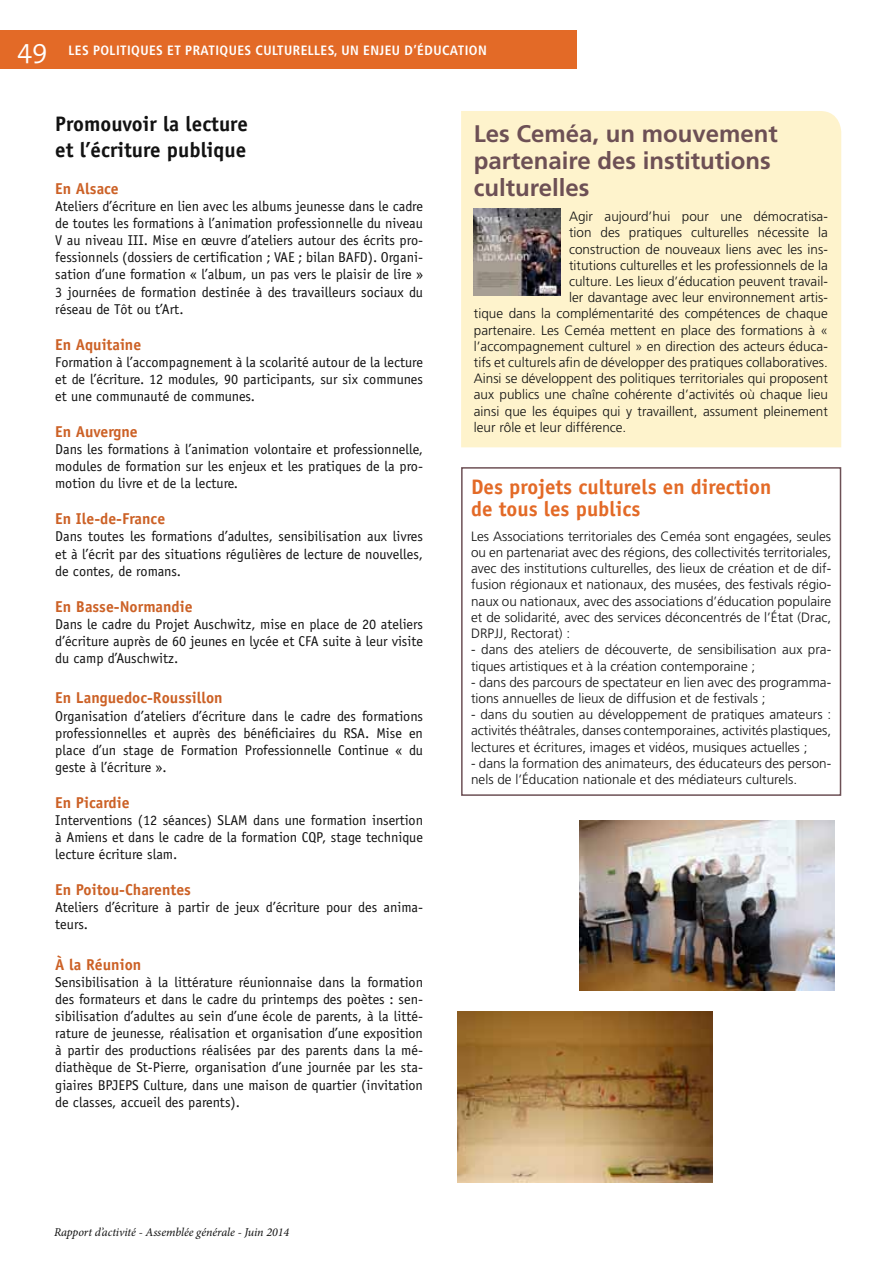
<style>
.page{position:relative;width:893px;height:1263px;background:#fff}
.page>*{position:absolute;margin:0;border:0;box-sizing:border-box;transform-origin:0 0}
.titre-encadre-fond-j{font:700 24px/27px "Frutiger";color:#6d5055}
.titre-orange-zoom{font:700 21px/22.5px "Officina Sans";color:#e36a27}
.a-puce-gros-titre-no{font:700 21px/25.2px "Officina Sans";color:#121212}
.INTER-ORANGE-TEXTE-P{font:700 15.75px "Officina Sans";color:#cc6126}
.a-texte-puce{font:14.25px/17.1px "Officina Sans";color:#121212;text-align:justify}
.texte-encadre-bleu{font:300 13.5px/16.2px "Frutiger";color:#121212}
.texte-fond-jaune{font:300 13.5px "Frutiger";color:#121212}
.t1{font:700 condensed 13.5px "Frutiger";letter-spacing:.03em;color:#fff}
.t2{font:italic 12px "Minion Pro";letter-spacing:-.005em;color:#121212}
.s1{font-family:"The Mix";font-weight:300;font-stretch:normal;font-size:27px}
</style>
<div class="page">
<div style="left:0;top:30px;width:577px;height:39px;background:#e36a27"></div>
<div style="left:461px;top:111px;width:380px;height:336px;background:#fef3cc"></div>
<div style="left:461px;top:467px;width:380px;height:329px;border:2px solid #6d5055"></div>
<img style="left:579px;top:821px;width:255px;height:170px">
<img style="left:457px;top:1012px;width:255px;height:170px">
<img style="left:474px;top:208px;width:87px;height:87px">
<p class="t1" style="left:17px;top:42px;width:471px"><span class="s1">49</span> LES POLITIQUES ET PRATIQUES CULTURELLES, UN ENJEU D’ÉDUCATION</p>
<p class="a-puce-gros-titre-no" style="left:55px;top:111px;width:194px">Promouvoir la lecture et l’écriture publique</p>
<p class="INTER-ORANGE-TEXTE-P" style="left:55px;top:179px;width:65px">En Alsace</p>
<p class="a-texte-puce" style="left:55px;top:198px;width:369px">Ateliers d’écriture en lien avec les albums jeunesse dans le cadre de toutes les formations à l’animation professionnelle du niveau V au niveau III. Mise en œuvre d’ateliers autour des écrits pro&shy;fessionnels (dossiers de certification ; VAE ; bilan BAFD). Organi&shy;sation d’une formation « l’album, un pas vers le plaisir de lire » 3 journées de formation destinée à des travailleurs sociaux du réseau de Tôt ou t’Art.</p>
<p class="INTER-ORANGE-TEXTE-P" style="left:55px;top:334px;width:88px">En Aquitaine</p>
<p class="a-texte-puce" style="left:55px;top:353px;width:369px">Formation à l’accompagnement à la scolarité autour de la lecture et de l’écriture. 12 modules, 90 participants, sur six communes et une communauté de communes.</p>
<p class="INTER-ORANGE-TEXTE-P" style="left:55px;top:422px;width:84px">En Auvergne</p>
<p class="a-texte-puce" style="left:55px;top:441px;width:369px">Dans les formations à l’animation volontaire et professionnelle, modules de formation sur les enjeux et les pratiques de la pro&shy;motion du livre et de la lecture.</p>
<p class="INTER-ORANGE-TEXTE-P" style="left:55px;top:509px;width:111px">En Ile-de-France</p>
<p class="a-texte-puce" style="left:55px;top:528px;width:369px">Dans toutes les formations d’adultes, sensibilisation aux livres et à l’écrit par des situations régulières de lecture de nouvelles, de contes, de romans.</p>
<p class="INTER-ORANGE-TEXTE-P" style="left:55px;top:596px;width:139px">En Basse-Normandie</p>
<p class="a-texte-puce" style="left:55px;top:615px;width:369px">Dans le cadre du Projet Auschwitz, mise en place de 20 ateliers d’écriture auprès de 60 jeunes en lycée et CFA suite à leur visite du camp d’Auschwitz.</p>
<p class="INTER-ORANGE-TEXTE-P" style="left:55px;top:688px;width:169px">En Languedoc-Roussillon</p>
<p class="a-texte-puce" style="left:55px;top:707px;width:369px">Organisation d’ateliers d’écriture dans le cadre des formations professionnelles et auprès des bénéficiaires du RSA. Mise en place d’un stage de Formation Professionnelle Continue « du geste à l’écriture ».</p>
<p class="INTER-ORANGE-TEXTE-P" style="left:55px;top:793px;width:76px">En Picardie</p>
<p class="a-texte-puce" style="left:55px;top:812px;width:369px">Interventions (12 séances) SLAM dans une formation insertion à Amiens et dans le cadre de la formation CQP, stage technique lecture écriture slam.</p>
<p class="INTER-ORANGE-TEXTE-P" style="left:55px;top:880px;width:137px">En Poitou-Charentes</p>
<p class="a-texte-puce" style="left:55px;top:899px;width:369px">Ateliers d’écriture à partir de jeux d’écriture pour des anima&shy;teurs.</p>
<p class="INTER-ORANGE-TEXTE-P" style="left:55px;top:955px;width:88px">À la Réunion</p>
<p class="a-texte-puce" style="left:55px;top:974px;width:369px">Sensibilisation à la littérature réunionnaise dans la formation des formateurs et dans le cadre du printemps des poètes : sen&shy;sibilisation d’adultes au sein d’une école de parents, à la litté&shy;rature de jeunesse, réalisation et organisation d’une exposition à partir des productions réalisées par des parents dans la mé&shy;diathèque de St-Pierre, organisation d’une journée par les sta&shy;giaires BPJEPS Culture, dans une maison de quartier (invitation de classes, accueil des parents).</p>
<p class="t2" style="left:54px;top:1223px;width:237px">Rapport d’activité - Assemblée générale - Juin 2014</p>
<p class="titre-encadre-fond-j" style="left:474px;top:120px;width:306px">Les Ceméa, un mouvement partenaire des institutions culturelles</p>
<p class="texte-fond-jaune" style="left:569px;top:209px;width:260px">Agir aujourd’hui pour une démocratisa-</p>
<p class="texte-fond-jaune" style="left:569px;top:225px;width:260px">tion des pratiques culturelles nécessite la</p>
<p class="texte-fond-jaune" style="left:569px;top:241px;width:260px">construction de nouveaux liens avec les ins-</p>
<p class="texte-fond-jaune" style="left:569px;top:257px;width:260px">titutions culturelles et les professionnels de la</p>
<p class="texte-fond-jaune" style="left:569px;top:274px;width:260px">culture. Les lieux d’éducation peuvent travail-</p>
<p class="texte-fond-jaune" style="left:569px;top:290px;width:260px">ler davantage avec leur environnement artis-</p>
<p class="texte-fond-jaune" style="left:474px;top:306px;width:355px">tique dans la complémentarité des compétences de chaque</p>
<p class="texte-fond-jaune" style="left:474px;top:322px;width:356px">partenaire. Les Ceméa mettent en place des formations à «</p>
<p class="texte-fond-jaune" style="left:474px;top:338px;width:356px">l’accompagnement culturel » en direction des acteurs éduca-</p>
<p class="texte-fond-jaune" style="left:474px;top:355px;width:355px">tifs et culturels afin de développer des pratiques collaboratives.</p>
<p class="texte-fond-jaune" style="left:474px;top:371px;width:356px">Ainsi se développent des politiques territoriales qui proposent</p>
<p class="texte-fond-jaune" style="left:474px;top:387px;width:356px">aux publics une chaîne cohérente d’activités où chaque lieu</p>
<p class="texte-fond-jaune" style="left:474px;top:403px;width:355px">ainsi que les équipes qui y travaillent, assument pleinement</p>
<p class="texte-fond-jaune" style="left:474px;top:419px;width:154px">leur rôle et leur différence.</p>
<p class="titre-orange-zoom" style="left:471px;top:475px;width:302px">Des projets culturels en direction de tous les publics</p>
<p class="texte-encadre-bleu" style="left:471px;top:528px;width:362px;text-align:justify">Les Associations territoriales des Ceméa sont engagées, seules ou en partenariat avec des régions, des collectivités territoriales, avec des institutions culturelles, des lieux de création et de dif&shy;fusion régionaux et nationaux, des musées, des festivals régio&shy;naux ou nationaux, avec des associations d’éducation populaire et de solidarité, avec des services déconcentrés de l’État (Drac, DRPJJ, Rectorat) :</p>
<p class="texte-encadre-bleu" style="left:471px;top:641px;width:362px">- dans des ateliers de découverte, de sensibilisation aux pra&shy;tiques artistiques et à la création contemporaine ;</p>
<p class="texte-encadre-bleu" style="left:471px;top:674px;width:362px">- dans des parcours de spectateur en lien avec des programma&shy;tions annuelles de lieux de diffusion et de festivals ;</p>
<p class="texte-encadre-bleu" style="left:471px;top:706px;width:362px;text-align:justify">- dans du soutien au développement de pratiques amateurs : activités théâtrales, danses contemporaines, activités plastiques, lectures et écritures, images et vidéos, musiques actuelles ;</p>
<p class="texte-encadre-bleu" style="left:471px;top:755px;width:362px">- dans la formation des animateurs, des éducateurs des person&shy;nels de l’Éducation nationale et des médiateurs culturels.</p>
</div>
